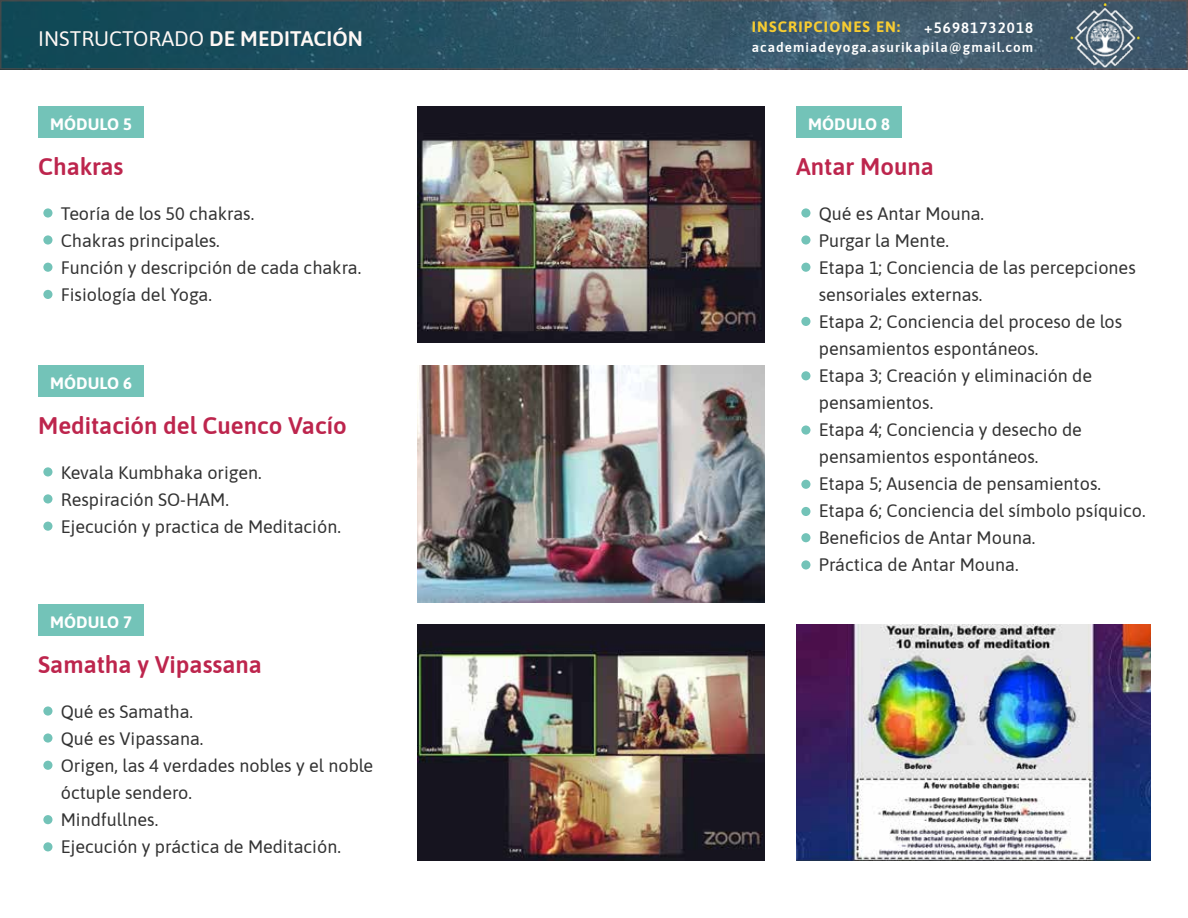
<style>
.page{position:relative;width:1188px;height:918px;background:#fff}
.page>*{position:absolute;margin:0;border:0;box-sizing:border-box;transform-origin:0 0}
.t1{font:600 24px "Asap";color:#bd254d}
.t2{font:21px "Asap";color:#fff8f5}
.t3{font:18px/27px "Asap";color:#333}
.t4{font:700 16.5px "Asap";color:#fff}
.t5{font:700 15px "Asap";letter-spacing:.075em;color:#f7cc31}
.t6{font:600 15px "Asap";letter-spacing:.075em;color:#fff}
.t7{font:600 13.5px "Asap";letter-spacing:.075em;color:#fff}
.s1{font-weight:600}
</style>
<div class="page">
<div style="left:43px;top:467px;width:9px;height:10px;background:#73c3b8;border-radius:50%"></div>
<div style="left:43px;top:494px;width:9px;height:10px;background:#73c3b8;border-radius:50%"></div>
<div style="left:43px;top:522px;width:9px;height:9px;background:#73c3b8;border-radius:50%"></div>
<div style="left:38px;top:366px;width:106px;height:31px;background:#73c3b8"></div>
<div style="left:43px;top:706px;width:9px;height:10px;background:#73c3b8;border-radius:50%"></div>
<div style="left:43px;top:733px;width:9px;height:10px;background:#73c3b8;border-radius:50%"></div>
<div style="left:43px;top:761px;width:9px;height:9px;background:#73c3b8;border-radius:50%"></div>
<div style="left:38px;top:605px;width:106px;height:31px;background:#73c3b8"></div>
<div style="left:43px;top:815px;width:9px;height:9px;background:#73c3b8;border-radius:50%"></div>
<div style="left:43px;top:842px;width:9px;height:9px;background:#73c3b8;border-radius:50%"></div>
<svg style="left:3px;top:3px;width:1182px;height:64px;background:#2c5364"></svg>
<div style="left:0;top:0;width:1188px;height:70px;border:2px solid #666"></div>
<img style="left:1070px;top:3px;width:69px;height:66px">
<div style="left:801px;top:208px;width:9px;height:10px;background:#73c3b8;border-radius:50%"></div>
<div style="left:801px;top:235px;width:9px;height:10px;background:#73c3b8;border-radius:50%"></div>
<div style="left:801px;top:263px;width:9px;height:9px;background:#73c3b8;border-radius:50%"></div>
<div style="left:796px;top:107px;width:106px;height:31px;background:#73c3b8"></div>
<div style="left:801px;top:317px;width:9px;height:9px;background:#73c3b8;border-radius:50%"></div>
<div style="left:801px;top:371px;width:9px;height:9px;background:#73c3b8;border-radius:50%"></div>
<div style="left:801px;top:425px;width:9px;height:10px;background:#73c3b8;border-radius:50%"></div>
<div style="left:801px;top:480px;width:9px;height:9px;background:#73c3b8;border-radius:50%"></div>
<div style="left:801px;top:507px;width:9px;height:9px;background:#73c3b8;border-radius:50%"></div>
<div style="left:801px;top:533px;width:9px;height:9px;background:#73c3b8;border-radius:50%"></div>
<div style="left:801px;top:560px;width:9px;height:10px;background:#73c3b8;border-radius:50%"></div>
<div style="left:43px;top:208px;width:9px;height:10px;background:#73c3b8;border-radius:50%"></div>
<div style="left:43px;top:235px;width:9px;height:10px;background:#73c3b8;border-radius:50%"></div>
<div style="left:43px;top:263px;width:9px;height:9px;background:#73c3b8;border-radius:50%"></div>
<div style="left:43px;top:290px;width:9px;height:9px;background:#73c3b8;border-radius:50%"></div>
<div style="left:38px;top:107px;width:106px;height:31px;background:#73c3b8"></div>
<img style="left:417px;top:107px;width:347px;height:236px">
<img style="left:417px;top:366px;width:347px;height:237px">
<img style="left:417px;top:624px;width:347px;height:236px">
<img style="left:796px;top:624px;width:355px;height:236px">
<p class="t2" style="left:38px;top:25px;width:326px">INSTRUCTORADO <span class="s1">DE MEDITACIÓN</span></p>
<p class="t4" style="left:50px;top:112px;width:83px">MÓDULO 5</p>
<h1 class="t1" style="left:38px;top:150px;width:87px">Chakras</h1>
<p class="t3" style="left:61px;top:199px;width:302px">Teoría de los 50 chakras.<br>Chakras principales.<br>Función y descripción de cada chakra.<br>Fisiología del Yoga.</p>
<p class="t4" style="left:50px;top:371px;width:83px">MÓDULO 6</p>
<h1 class="t1" style="left:38px;top:409px;width:310px">Meditación del Cuenco Vacío</h1>
<p class="t3" style="left:61px;top:458px;width:282px">Kevala Kumbhaka origen.<br>Respiración SO-HAM.<br>Ejecución y practica de Meditación.</p>
<p class="t4" style="left:50px;top:610px;width:83px">MÓDULO 7</p>
<h1 class="t1" style="left:38px;top:648px;width:225px">Samatha y Vipassana</h1>
<p class="t3" style="left:61px;top:697px;width:314px">Qué es Samatha.<br>Qué es Vipassana.<br>Origen, las 4 verdades nobles y el noble óctuple sendero.<br>Mindfullnes.<br>Ejecución y práctica de Meditación.</p>
<p class="t5" style="left:752px;top:17px;width:150px">INSCRIPCIONES EN:</p>
<p class="t6" style="left:924px;top:17px;width:111px">+56981732018</p>
<p class="t7" style="left:752px;top:38px;width:283px">academiadeyoga.asurikapila@gmail.com</p>
<p class="t4" style="left:808px;top:112px;width:83px">MÓDULO 8</p>
<h1 class="t1" style="left:796px;top:150px;width:139px">Antar Mouna</h1>
<p class="t3" style="left:819px;top:199px;width:328px">Qué es Antar Mouna.<br>Purgar la Mente.<br>Etapa 1; Conciencia de las percepciones sensoriales externas.<br>Etapa 2; Conciencia del proceso de los pensamientos espontáneos.<br>Etapa 3; Creación y eliminación de pensamientos.<br>Etapa 4; Conciencia y desecho de pensamientos espontáneos.<br>Etapa 5; Ausencia de pensamientos.<br>Etapa 6; Conciencia del símbolo psíquico.<br>Beneficios de Antar Mouna.<br>Práctica de Antar Mouna.</p>
</div>
